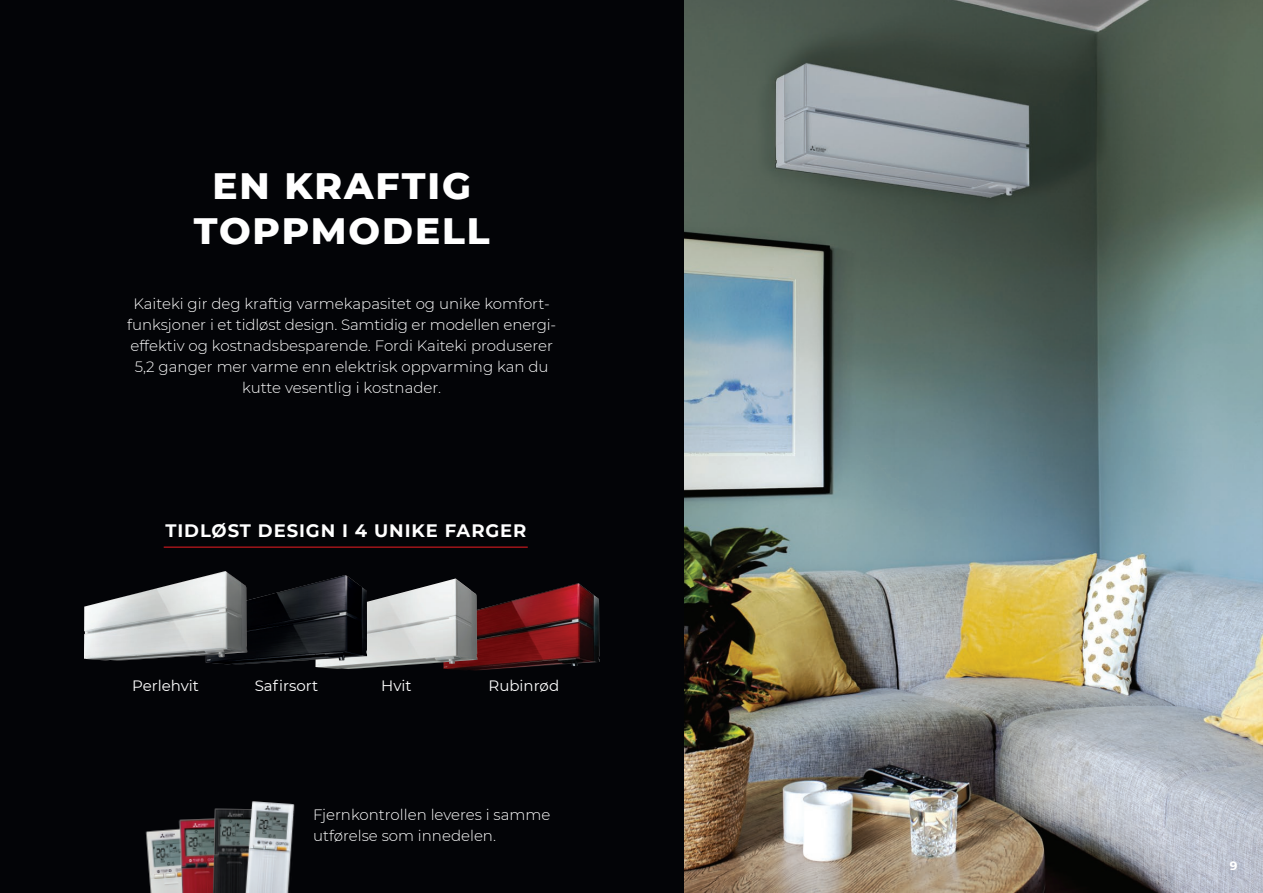
<style>
.page{position:relative;width:1263px;height:893px;background:#030407}
.page>*{position:absolute;margin:0;border:0;box-sizing:border-box;transform-origin:0 0}
.t1{font:800 37.5px/45px "Montserrat";letter-spacing:.05em;color:#fff;text-align:center}
.t2{font:700 18px "Montserrat";letter-spacing:.05em;color:#fff}
.t3{font:300 15px/21px "Montserrat";color:#fff;text-align:center}
.t4{font:15px "Montserrat";color:#fff}
.t5{font:700 12px "Montserrat";color:#fff}
</style>
<div class="page">
<img style="left:450px;top:583px;width:149px;height:88px">
<img style="left:315px;top:578px;width:162px;height:91px">
<img style="left:206px;top:575px;width:161px;height:89px">
<img style="left:84px;top:571px;width:163px;height:89px">
<img style="left:685px;top:0;width:578px;height:893px">
<hr style="left:164px;top:547px;width:364px;height:1px;background:#ee1d23">
<img style="left:145px;top:829px;width:32px;height:64px">
<img style="left:177px;top:818px;width:36px;height:75px">
<img style="left:213px;top:808px;width:31px;height:85px">
<img style="left:244px;top:801px;width:51px;height:92px">
<h1 class="t1" style="left:194px;top:161px;width:297px">EN KRAFTIG<br>TOPPMODELL</h1>
<p class="t3" style="left:127px;top:292px;width:431px">Kaiteki gir deg kraftig varmekapasitet og unike komfort&shy;funksjoner i et tidløst design. Samtidig er modellen energi&shy;effektiv og kostnadsbesparende. Fordi Kaiteki produserer 5,2 ganger mer varme enn elektrisk oppvarming kan du kutte vesentlig i kostnader.</p>
<p class="t2" style="left:165px;top:517px;width:362px">TIDLØST DESIGN I 4 UNIKE FARGER</p>
<p class="t4" style="left:132px;top:676px;width:68px">Perlehvit</p>
<p class="t4" style="left:255px;top:676px;width:65px">Safirsort</p>
<p class="t4" style="left:381px;top:676px;width:32px">Hvit</p>
<p class="t4" style="left:488px;top:676px;width:72px">Rubinrød</p>
<p class="t3" style="left:313px;top:804px;width:239px;text-align:left">Fjernkontrollen leveres i samme utførelse som innedelen.</p>
<p class="t5" style="left:1230px;top:857px;width:9px">9</p>
</div>
